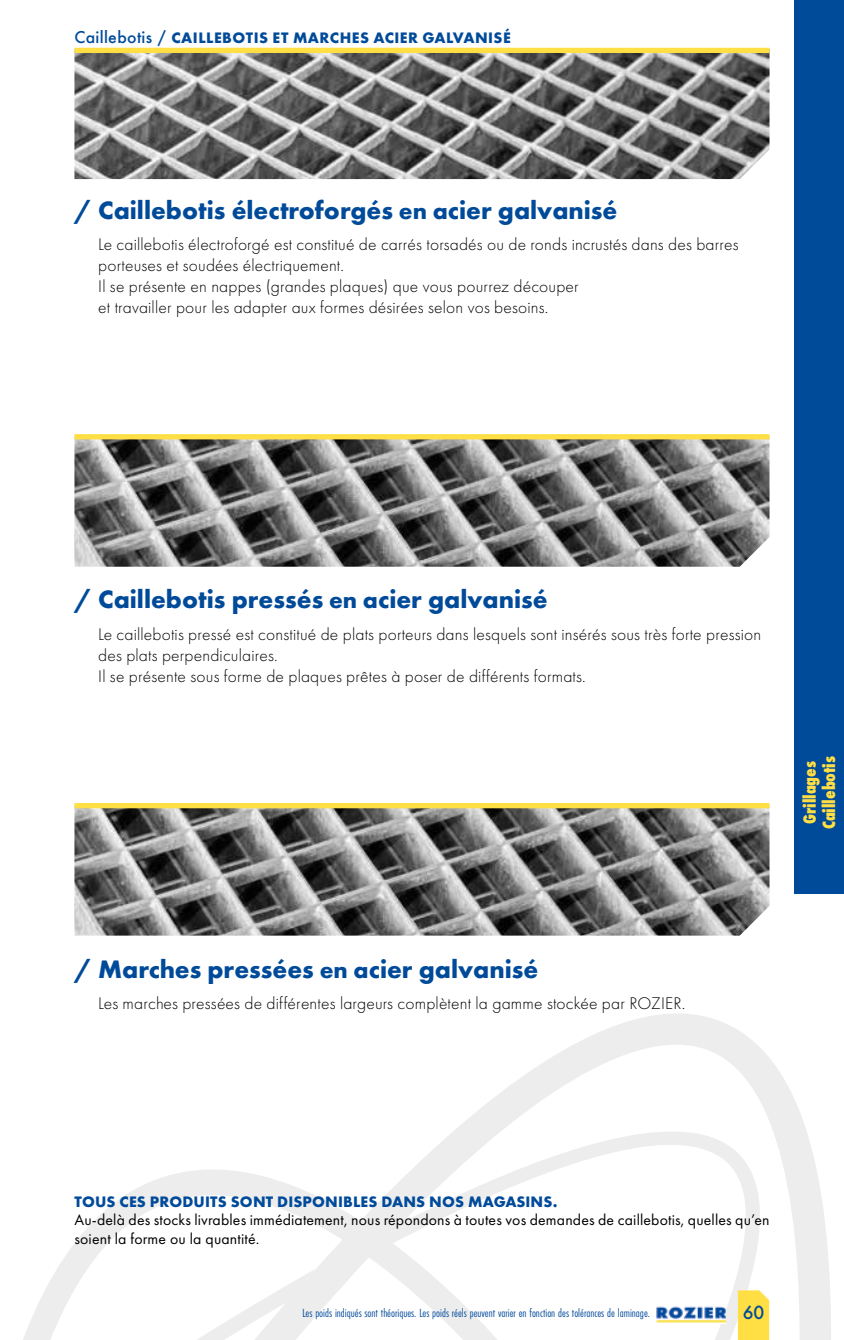
<style>
.page{position:relative;width:844px;height:1340px;background:#fff}
.page>*{position:absolute;margin:0;border:0;box-sizing:border-box;transform-origin:0 0}
.t1{font:700 26.25px "Futura PT";color:#004a9a}
.t2{font:800 18.38px/19.2px "Futura PT Cond";color:#ffdf43}
.t3{font:300 17.5px/21px "Futura PT";letter-spacing:.01em;color:#000}
.t4{font:500 17.5px "Futura";color:#004a9a}
.t5{font:15.75px/18.9px "Futura PT";letter-spacing:.01em;color:#000}
.t6{font:700 15.75px "Futura PT";letter-spacing:.01em;color:#004a9a}
.t7{font:700 15.75px "Futura PT";letter-spacing:.03em;color:#004a9a}
.t8{font:12.25px "Futura PT Cond";color:#004a9a}
.s1{font-family:"Futura";font-weight:500}
.s2{font-size:24.5px}
</style>
<div class="page">
<svg style="left:23px;top:1014px;width:808px;height:325px"></svg>
<div style="left:793px;top:0;width:50px;height:893px;background:#004a9a"></div>
<svg style="left:737px;top:1290px;width:32px;height:49px;background:#fee04e"></svg>
<img style="left:656px;top:1301px;width:69px;height:22px">
<img style="left:74px;top:53px;width:695px;height:126px">
<img style="left:74px;top:808px;width:695px;height:127px">
<div style="left:74px;top:803px;width:695px;height:5px;background:#ffdf43"></div>
<img style="left:74px;top:439px;width:695px;height:127px">
<div style="left:74px;top:434px;width:695px;height:5px;background:#ffdf43"></div>
<div style="left:74px;top:48px;width:695px;height:5px;background:#ffdf43"></div>
<p class="t7" style="left:74px;top:27px;width:437px"><span class="s1">Caillebotis /</span> CAILLEBOTIS ET MARCHES ACIER GALVANISÉ</p>
<h1 class="t1" style="left:74px;top:193px;width:544px">/ Caillebotis électroforgés <span class="s2">en a</span>cier galvanisé</h1>
<p class="t3" style="left:98px;top:234px;width:641px">Le caillebotis électroforgé est constitué de carrés torsadés ou de ronds incrustés dans des barres porteuses et soudées électriquement.<br>Il se présente en nappes (grandes plaques) que vous pourrez découper<br>et travailler pour les adapter aux formes désirées selon vos besoins.</p>
<h1 class="t1" style="left:74px;top:582px;width:474px">/ Caillebotis pressés <span class="s2">en a</span>cier galvanisé</h1>
<p class="t3" style="left:98px;top:623px;width:664px">Le caillebotis pressé est constitué de plats porteurs dans lesquels sont insérés sous très forte pression des plats perpendiculaires.<br>Il se présente sous forme de plaques prêtes à poser de différents formats.</p>
<p class="t2" style="left:799px;top:829px;width:75px;rotate:-90deg">Grillages<br>Caillebotis</p>
<h1 class="t1" style="left:74px;top:952px;width:465px">/ Marches pressées <span class="s2">en a</span>cier galvanisé</h1>
<p class="t3" style="left:98px;top:993px;width:588px">Les marches pressées de différentes largeurs complètent la gamme stockée par ROZIER.</p>
<p class="t6" style="left:74px;top:1191px;width:484px">TOUS CES PRODUITS SONT DISPONIBLES DANS NOS MAGASINS.</p>
<p class="t5" style="left:74px;top:1210px;width:696px">Au-delà des stocks livrables immédiatement, nous répondons à toutes vos demandes de caillebotis, quelles qu’en soient la forme ou la quantité.</p>
<p class="t8" style="left:302px;top:1305px;width:349px">Les poids indiqués sont théoriques. Les poids réels peuvent varier en fonction des tolérances de laminage.</p>
<p class="t4" style="left:742px;top:1300px;width:23px">60</p>
</div>
